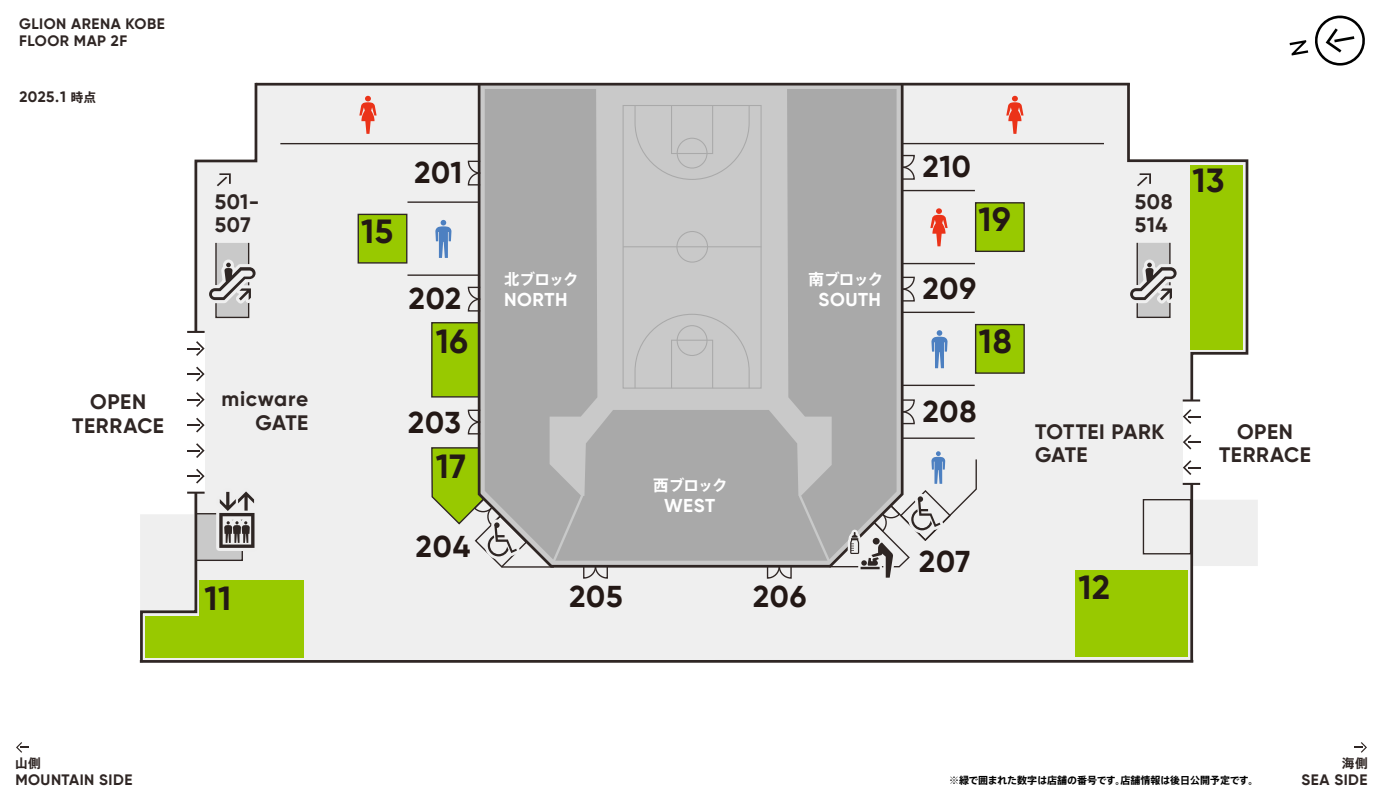
<style>
.page{position:relative;width:1384px;height:800px;background:#fff}
.page>*{position:absolute;margin:0;border:0;box-sizing:border-box;transform-origin:0 0}
.t1{font:700 33.5px "Gilroy";letter-spacing:.02em;color:#231815}
.t2{font:700 30.2px "Gilroy";letter-spacing:.025em;color:#231815}
.t3{font:700 20.9px/23.5px "Gilroy";letter-spacing:.03em;color:#2f2624}
.t4{font:700 18.7px "Gilroy";letter-spacing:.03em;color:#fff}
.t5{font:700 15.6px "Axis Std";letter-spacing:-.05em;color:#fff}
.t6{font:700 15.5px "Axis Std";letter-spacing:-.05em;color:#fff}
.t7{font:700 15.1px/17px "Gilroy";letter-spacing:.03em;color:#2f2624}
.t8{font:700 12.6px "Axis Std";color:#2f2624}
.t9{font:700 10px "Axis Std";color:#000}
.s1{font-family:"Axis Std";font-size:12.6px}
</style>
<div class="page">
<svg style="left:1354px;top:742px;width:13px;height:11px"></svg>
<svg style="left:16px;top:742px;width:13px;height:11px"></svg>
<div style="left:1192px;top:500px;width:66px;height:66px;background:#efefef"></div>
<div style="left:259px;top:86px;width:867px;height:574px;background:#efefef"></div>
<div style="left:431px;top:322px;width:49px;height:76px;background:#98c900;border:1px solid #2f2624"></div>
<div style="left:1075px;top:571px;width:113px;height:86px;background:#98c900"></div>
<div style="left:200px;top:580px;width:104px;height:77px;background:#98c900"></div>
<div style="left:358px;top:214px;width:49px;height:50px;background:#98c900;border:1px solid #2f2624"></div>
<div style="left:975px;top:202px;width:50px;height:50px;background:#98c900;border:1px solid #2f2624"></div>
<div style="left:975px;top:324px;width:50px;height:50px;background:#98c900;border:1px solid #2f2624"></div>
<hr style="left:280px;top:143px;width:200px;height:1px;background:#2f2624">
<hr style="left:902px;top:143px;width:202px;height:1px;background:#2f2624">
<hr style="left:407px;top:201px;width:73px;height:2px;background:#2f2624">
<hr style="left:407px;top:274px;width:73px;height:2px;background:#2f2624">
<svg style="left:476px;top:82px;width:429px;height:487px;background:#aaaaa9"></svg>
<svg style="left:139px;top:82px;width:120px;height:581px"></svg>
<svg style="left:1126px;top:82px;width:123px;height:581px"></svg>
<hr style="left:140px;top:660px;width:1053px;height:3px;background:#2f2624">
<hr style="left:256px;top:83px;width:874px;height:3px;background:#2f2624">
<div style="left:1183px;top:400px;width:15px;height:84px;background:#fff"></div>
<svg style="left:1183px;top:483px;width:17px;height:2px"></svg>
<hr style="left:1183px;top:399px;width:17px;height:3px;background:#2f2624">
<svg style="left:1183px;top:435px;width:17px;height:15px"></svg>
<svg style="left:1183px;top:460px;width:17px;height:15px"></svg>
<svg style="left:1183px;top:409px;width:17px;height:15px"></svg>
<div style="left:188px;top:332px;width:17px;height:159px;background:#fff"></div>
<svg style="left:187px;top:331px;width:18px;height:2px"></svg>
<svg style="left:187px;top:492px;width:18px;height:2px"></svg>
<svg style="left:187px;top:341px;width:18px;height:15px"></svg>
<svg style="left:187px;top:367px;width:18px;height:14px"></svg>
<svg style="left:187px;top:418px;width:18px;height:15px"></svg>
<svg style="left:187px;top:392px;width:18px;height:15px"></svg>
<svg style="left:187px;top:443px;width:18px;height:15px"></svg>
<svg style="left:187px;top:469px;width:18px;height:15px"></svg>
<svg style="left:467px;top:286px;width:15px;height:26px"></svg>
<svg style="left:467px;top:409px;width:15px;height:26px"></svg>
<svg style="left:467px;top:160px;width:15px;height:26px"></svg>
<div style="left:215px;top:242px;width:34px;height:76px;background:#c9c9c9;border:1px solid #2f2624"></div>
<svg style="left:359px;top:96px;width:18px;height:38px"></svg>
<svg style="left:1006px;top:96px;width:18px;height:38px"></svg>
<svg style="left:435px;top:220px;width:17px;height:38px"></svg>
<svg style="left:430px;top:447px;width:98px;height:122px"></svg>
<svg style="left:213px;top:482px;width:48px;height:72px"></svg>
<svg style="left:537px;top:89px;width:441px;height:493px"></svg>
<svg style="left:203px;top:169px;width:59px;height:146px"></svg>
<svg style="left:1124px;top:169px;width:59px;height:146px"></svg>
<svg style="left:1290px;top:16px;width:75px;height:50px"></svg>
<p class="t7" style="left:19px;top:15px;width:147px">GLION ARENA KOBE<br>FLOOR MAP 2F</p>
<p class="t7" style="left:19px;top:88px;width:78px">2025.1 <span class="s1">時点</span></p>
<p class="t3" style="left:72px;top:390px;width:93px;text-align:center">OPEN<br>TERRACE</p>
<h2 class="t2" style="left:414px;top:154px;width:49px">201</h2>
<h2 class="t2" style="left:923px;top:148px;width:50px">210</h2>
<p class="t3" style="left:215px;top:189px;width:46px">501-<br>507</p>
<p class="t3" style="left:1135px;top:189px;width:39px">508<br>514</p>
<h1 class="t1" style="left:978px;top:198px;width:34px">19</h1>
<h1 class="t1" style="left:361px;top:210px;width:34px">15</h1>
<p class="t3" style="left:222px;top:387px;width:88px;text-align:right">micware<br>GATE</p>
<h1 class="t1" style="left:205px;top:577px;width:28px">11</h1>
<h2 class="t2" style="left:409px;top:280px;width:54px">202</h2>
<h1 class="t1" style="left:436px;top:320px;width:34px">16</h1>
<h2 class="t2" style="left:408px;top:404px;width:54px">203</h2>
<h1 class="t1" style="left:436px;top:446px;width:32px">17</h1>
<h2 class="t2" style="left:416px;top:527px;width:56px">204</h2>
<p class="t6" style="left:504px;top:267px;width:76px">北ブロック</p>
<p class="t4" style="left:504px;top:288px;width:65px">NORTH</p>
<p class="t5" style="left:653px;top:473px;width:76px">西ブロック</p>
<p class="t4" style="left:664px;top:494px;width:53px">WEST</p>
<p class="t5" style="left:809px;top:267px;width:76px">南ブロック</p>
<p class="t4" style="left:819px;top:288px;width:64px">SOUTH</p>
<h2 class="t2" style="left:569px;top:578px;width:55px">205</h2>
<h2 class="t2" style="left:753px;top:578px;width:55px">206</h2>
<h2 class="t2" style="left:923px;top:269px;width:55px">209</h2>
<h1 class="t1" style="left:979px;top:320px;width:35px">18</h1>
<h2 class="t2" style="left:923px;top:393px;width:56px">208</h2>
<p class="t3" style="left:1035px;top:420px;width:131px">TOTTEI PARK<br>GATE</p>
<h2 class="t2" style="left:919px;top:542px;width:53px">207</h2>
<h1 class="t1" style="left:1079px;top:567px;width:33px">12</h1>
<h1 class="t1" style="left:1193px;top:160px;width:33px">13</h1>
<p class="t3" style="left:1219px;top:420px;width:93px;text-align:center">OPEN<br>TERRACE</p>
<p class="t8" style="left:15px;top:754px;width:27px">山側</p>
<p class="t7" style="left:15px;top:771px;width:119px">MOUNTAIN SIDE</p>
<p class="t9" style="left:949px;top:773px;width:311px">※緑で囲まれた数字は店舗の番号です。店舗情報は後日公開予定です。</p>
<p class="t8" style="left:1342px;top:754px;width:27px">海側</p>
<p class="t7" style="left:1301px;top:771px;width:68px">SEA SIDE</p>
</div>
